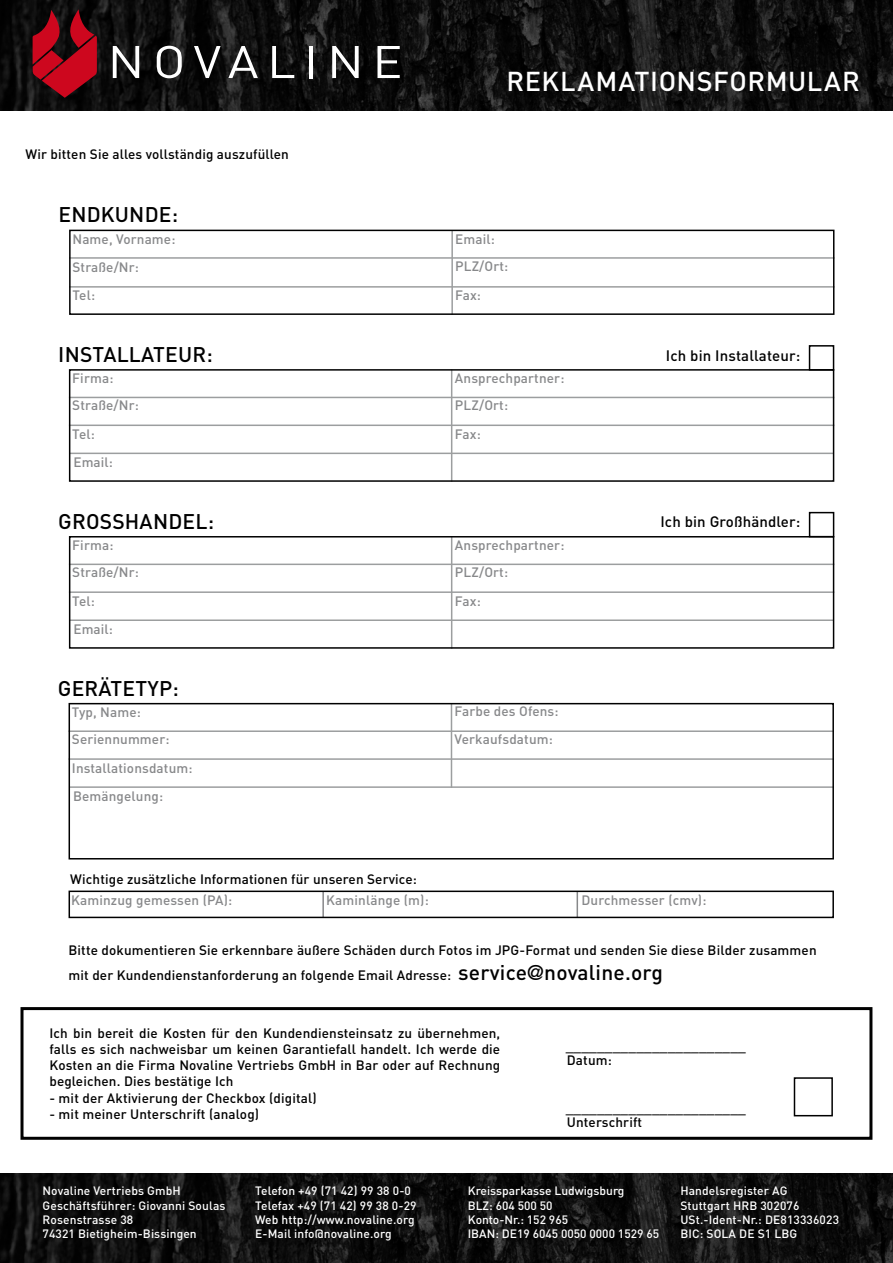
<style>
.page{position:relative;width:893px;height:1263px;background:#fff}
.page>*{position:absolute;margin:0;border:0;box-sizing:border-box;transform-origin:0 0}
.t1{font:500 27px "DIN";letter-spacing:.02em;color:#fff}
.t2{font:500 21px "DIN";letter-spacing:.01em;color:#000}
.t3{font:500 15px "DIN";letter-spacing:.01em;color:#000}
.t4{font:500 13.5px/16.2px "DIN";letter-spacing:.01em;color:#000}
.t5{font:500 13.5px/28.7px "DIN";letter-spacing:.01em;color:#87888a}
.t6{font:500 12px/14.4px "DIN";letter-spacing:.01em;color:#fff}
.s1{font-size:21px}
.s2{font-family:"DIN Alternate";font-weight:700;font-size:21px}
</style>
<div class="page">
<img style="left:0;top:0;width:893px;height:111px">
<svg style="left:33px;top:9px;width:64px;height:89px;background:#790916"></svg>
<svg style="left:113px;top:46px;width:26px;height:32px"></svg>
<svg style="left:157px;top:46px;width:25px;height:32px"></svg>
<svg style="left:194px;top:46px;width:27px;height:32px"></svg>
<svg style="left:228px;top:46px;width:30px;height:32px"></svg>
<svg style="left:272px;top:46px;width:22px;height:32px"></svg>
<hr style="left:309px;top:46px;width:4px;height:32px;background:#fff">
<svg style="left:332px;top:46px;width:27px;height:32px"></svg>
<svg style="left:377px;top:46px;width:23px;height:32px"></svg>
<img style="left:0;top:1174px;width:893px;height:89px">
<hr style="left:69px;top:397px;width:765px;height:1px;background:#9c9e9f">
<hr style="left:69px;top:424px;width:765px;height:2px;background:#9c9e9f">
<hr style="left:451px;top:369px;width:1px;height:113px;background:#9c9e9f">
<hr style="left:70px;top:453px;width:764px;height:1px;background:#9c9e9f">
<div style="left:69px;top:369px;width:765px;height:113px;border:2px solid #000"></div>
<hr style="left:69px;top:564px;width:765px;height:1px;background:#9c9e9f">
<hr style="left:69px;top:591px;width:765px;height:2px;background:#9c9e9f">
<hr style="left:451px;top:536px;width:1px;height:113px;background:#9c9e9f">
<hr style="left:70px;top:619px;width:763px;height:2px;background:#9c9e9f">
<div style="left:69px;top:536px;width:765px;height:113px;border:2px solid #000"></div>
<hr style="left:69px;top:257px;width:765px;height:2px;background:#9c9e9f">
<hr style="left:69px;top:286px;width:765px;height:2px;background:#9c9e9f">
<hr style="left:451px;top:230px;width:2px;height:85px;background:#9c9e9f">
<div style="left:69px;top:230px;width:765px;height:85px;border:2px solid #000"></div>
<div style="left:809px;top:345px;width:25px;height:26px;border:2px solid #000"></div>
<div style="left:809px;top:512px;width:25px;height:25px;border:2px solid #000"></div>
<svg style="left:577px;top:893px;width:1px;height:22px"></svg>
<hr style="left:322px;top:891px;width:2px;height:26px;background:#87888a">
<div style="left:69px;top:890px;width:765px;height:28px;border:2px solid #000"></div>
<div style="left:21px;top:1007px;width:851px;height:133px;border:3px solid #000"></div>
<div style="left:794px;top:1077px;width:39px;height:39px;border:2px solid #000"></div>
<hr style="left:69px;top:730px;width:765px;height:2px;background:#9c9e9f">
<hr style="left:69px;top:758px;width:765px;height:2px;background:#9c9e9f">
<hr style="left:451px;top:703px;width:1px;height:85px;background:#9c9e9f">
<hr style="left:70px;top:786px;width:764px;height:2px;background:#9c9e9f">
<div style="left:69px;top:703px;width:765px;height:156px;border:2px solid #000"></div>
<h1 class="t1" style="left:506px;top:63px;width:355px">REKLAMATIONSFORMULAR</h1>
<p class="t4" style="left:26px;top:145px;width:265px">Wir bitten Sie alles vollständig auszufüllen</p>
<h2 class="t2" style="left:58px;top:201px;width:121px">ENDKUNDE:</h2>
<p class="t5" style="left:72px;top:224px;width:104px">Name, Vorname:</p>
<p class="t5" style="left:455px;top:224px;width:41px">Email:</p>
<p class="t5" style="left:72px;top:252px;width:68px">Straße/Nr:</p>
<p class="t5" style="left:455px;top:251px;width:55px;line-height:29.5px">PLZ/Ort:<br>Fax:</p>
<p class="t5" style="left:72px;top:281px;width:24px">Tel:</p>
<h2 class="t2" style="left:58px;top:340px;width:156px">INSTALLATEUR:</h2>
<p class="t5" style="left:72px;top:363px;width:43px">Firma:</p>
<p class="t5" style="left:455px;top:363px;width:111px">Ansprechpartner:</p>
<p class="t5" style="left:72px;top:391px;width:68px">Straße/Nr:</p>
<p class="t5" style="left:455px;top:390px;width:55px">PLZ/Ort:<br>Fax:</p>
<p class="t5" style="left:72px;top:419px;width:24px">Tel:</p>
<p class="t5" style="left:73px;top:448px;width:41px">Email:</p>
<h2 class="t2" style="left:58px;top:507px;width:157px">GROSSHANDEL:</h2>
<p class="t5" style="left:72px;top:530px;width:43px">Firma:</p>
<p class="t5" style="left:455px;top:530px;width:111px">Ansprechpartner:</p>
<p class="t5" style="left:72px;top:557px;width:68px">Straße/Nr:</p>
<p class="t5" style="left:455px;top:557px;width:55px">PLZ/Ort:</p>
<p class="t5" style="left:72px;top:586px;width:24px">Tel:</p>
<p class="t5" style="left:73px;top:614px;width:41px">Email:</p>
<h2 class="t2" style="left:58px;top:674px;width:122px">GERÄTETYP:</h2>
<p class="t5" style="left:72px;top:697px;width:71px">Typ, Name:</p>
<p class="t5" style="left:455px;top:586px;width:27px">Fax:</p>
<p class="t5" style="left:455px;top:697px;width:105px">Farbe des Ofens:</p>
<p class="t5" style="left:72px;top:724px;width:99px">Seriennummer:</p>
<p class="t5" style="left:455px;top:724px;width:100px">Verkaufsdatum:</p>
<p class="t5" style="left:72px;top:753px;width:122px">Installationsdatum:</p>
<p class="t5" style="left:73px;top:781px;width:92px">Bemängelung:</p>
<p class="t3" style="left:666px;top:345px;width:136px">Ich bin Installateur:</p>
<p class="t3" style="left:660px;top:512px;width:142px">Ich bin Großhändler:</p>
<p class="t4" style="left:70px;top:871px;width:348px">Wichtige zusätzliche Informationen für unseren Service:</p>
<p class="t5" style="left:71px;top:885px;width:163px">Kaminzug gemessen (PA):</p>
<p class="t5" style="left:326px;top:885px;width:104px">Kaminlänge (m):</p>
<p class="t5" style="left:581px;top:885px;width:126px">Durchmesser (cmv):</p>
<p class="t4" style="left:69px;top:937px;width:750px;line-height:25.2px">Bitte dokumentieren Sie erkennbare äußere Schäden durch Fotos im JPG-Format und senden Sie diese Bilder zusammen mit der Kundendienstanforderung an folgende Email Adresse: <span class="s1">service</span><span class="s2">@</span><span class="s1">novaline.org</span></p>
<p class="t4" style="left:49px;top:1024px;width:452px;text-align:justify">Ich bin bereit die Kosten für den Kundendiensteinsatz zu übernehmen, falls es sich nachweisbar um keinen Garantiefall handelt. Ich werde die Kosten an die Firma Novaline Vertriebs GmbH in Bar oder auf Rechnung begleichen. Dies bestätige Ich</p>
<p class="t4" style="left:49px;top:1089px;width:269px">- mit der Aktivierung der Checkbox (digital)</p>
<p class="t4" style="left:49px;top:1105px;width:211px">- mit meiner Unterschrift (analog)</p>
<p class="t4" style="left:566px;top:1038px;width:182px;line-height:14.1px">_______________________<br>Datum:</p>
<p class="t4" style="left:566px;top:1101px;width:182px;line-height:14.1px">_______________________<br>Unterschrift</p>
<p class="t6" style="left:43px;top:1183px;width:184px">Novaline Vertriebs GmbH<br>Geschäftsführer: Giovanni Soulas<br>Rosenstrasse 38<br>74321 Bietigheim-Bissingen</p>
<p class="t6" style="left:255px;top:1183px;width:163px">Telefon +49 (71 42) 99 38 0-0<br>Telefax +49 (71 42) 99 38 0-29<br>Web http://www.novaline.org<br>E-Mail info@novaline.org</p>
<p class="t6" style="left:468px;top:1183px;width:193px">Kreissparkasse Ludwigsburg<br>BLZ: 604 500 50<br>Konto-Nr.: 152 965<br>IBAN: DE19 6045 0050 0000 1529 65</p>
<p class="t6" style="left:680px;top:1183px;width:160px">Handelsregister AG<br>Stuttgart HRB 302076<br>USt.-Ident-Nr.: DE813336023<br>BIC: SOLA DE S1 LBG</p>
</div>
